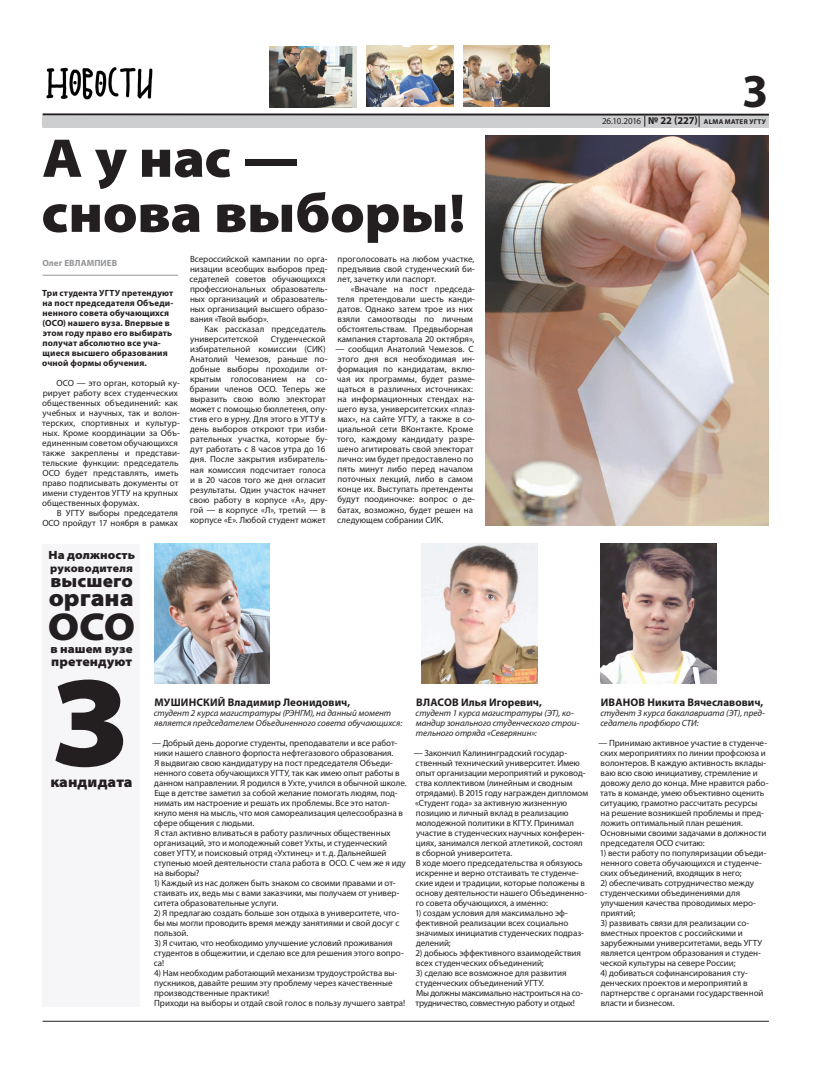
<style>
.page{position:relative;width:820px;height:1078px;background:#fff}
.page>*{position:absolute;margin:0;border:0;box-sizing:border-box;transform-origin:0 0}
.t1{font:900 semi-expanded 130px "Myriad Pro";color:#231f20}
.t2{font:900 semi-expanded 55px/55px "Myriad Pro";letter-spacing:-.005em;color:#231f20}
.t3{font:700 47.4px "Myriad Pro";color:#231f20}
.t4{font:900 semi-expanded 39px "Myriad Pro";color:#231f20}
.t5{font:900 semi-expanded 24px "Myriad Pro";color:#231f20}
.t6{font:900 semi-expanded 18px "Myriad Pro";letter-spacing:.005em;color:#231f20}
.t7{font:900 semi-expanded 15px "Myriad Pro";letter-spacing:.005em;color:#231f20}
.t8{font:900 semi-expanded 13px "Myriad Pro";letter-spacing:.005em;color:#231f20}
.t9{font:900 semi-expanded 12px "Myriad Pro";letter-spacing:.005em;color:#231f20}
.t10{font:700 11px "Myriad Pro";letter-spacing:.005em;color:#231f20}
.t11{font:900 semi-expanded 11px "Myriad Pro";letter-spacing:.02em;color:#231f20}
.t12{font:9px/10px "Myriad Pro";color:#231f20}
.t13{font:italic 9px/10px "Myriad Pro";color:#231f20}
.t14{font:700 9px/10px "Myriad Pro";letter-spacing:.01em;color:#231f20}
.t15{font:9px/10px "Myriad Pro";letter-spacing:-.02em;color:#231f20}
.t16{font:700 9px "Myriad Pro";letter-spacing:.01em;color:#939598}
.t17{font:700 7px "Myriad Pro";letter-spacing:.04em;color:#231f20}
.s1{font-weight:400;font-size:9px}
.s2{font-size:10.5px}
</style>
<div class="page">
<hr style="left:43px;top:113px;width:725px;height:3px;background:#231f20">
<div style="left:43px;top:116px;width:725px;height:11px;background:#cdced0"></div>
<svg style="left:644px;top:115px;width:1px;height:12px"></svg>
<hr style="left:43px;top:1020px;width:725px;height:1px;background:#231f20">
<img style="left:46px;top:67px;width:107px;height:33px">
<img style="left:463px;top:45px;width:86px;height:61px">
<img style="left:366px;top:45px;width:87px;height:61px">
<img style="left:269px;top:47px;width:87px;height:60px">
<div style="left:43px;top:543px;width:97px;height:462px;background:#f6f5f8"></div>
<img style="left:154px;top:543px;width:115px;height:140px">
<img style="left:421px;top:543px;width:116px;height:140px">
<img style="left:600px;top:543px;width:116px;height:140px">
<img style="left:485px;top:135px;width:282px;height:390px">
<hr style="left:43px;top:275px;width:135px;height:1px;background:#939598">
<h2 class="t2" style="left:41px;top:131px;width:425px">А у нас — снова выборы!</h2>
<p class="t16" style="left:42px;top:257px;width:76px">Олег ЕВЛАМПИЕВ</p>
<p class="t14" style="left:42px;top:287px;width:133px">Три студента УГТУ претендуют на пост председателя Объеди&shy;ненного совета обучающихся (ОСО) нашего вуза. Впервые в этом году право его выбирать получат абсолютно все уча&shy;щиеся высшего образования очной формы обучения.</p>
<p class="t12" style="left:42px;top:377px;width:139px;text-indent:14px">ОСО — это орган, который ку&shy;рирует работу всех студенческих общественных объединений: как учебных и научных, так и волон&shy;терских, спортивных и культур&shy;ных. Кроме координации за Объ&shy;единенным советом обучающихся также закреплены и представи&shy;тельские функции: председатель<br>ОСО будет представлять, иметь право подписывать документы от имени студентов УГТУ на крупных общественных форумах.</p>
<p class="t12" style="left:42px;top:507px;width:137px;text-align:right">В УГТУ выборы председателя<br>ОСО пройдут 17 ноября в рамках</p>
<p class="t12" style="left:189px;top:254px;width:139px">Всероссийской кампании по орга&shy;низации всеобщих выборов пред&shy;седателей советов обучающихся профессиональных образователь&shy;ных организаций и образователь&shy;ных организаций высшего образо&shy;вания «Твой выбор».</p>
<p class="t12" style="left:190px;top:324px;width:137px;text-indent:14px">Как рассказал председатель университетской</p>
<p class="t12" style="left:189px;top:334px;width:139px;text-indent:81px">Студенческой избирательной комиссии (СИК)<br>Анатолий Чемезов, раньше по&shy;добные выборы проходили от&shy;крытым голосованием на со&shy;брании членов ОСО. Теперь же выразить свою волю электорат может с помощью бюллетеня, опу&shy;стив его в урну. Для этого в УГТУ в день выборов откроют три изби&shy;рательных участка, которые бу&shy;дут работать с 8 часов утра до 16 дня. После закрытия избиратель&shy;ная комиссия подсчитает голоса и в 20 часов того же дня огласит результаты. Один участок начнет свою работу в корпусе «А», дру&shy;гой — в корпусе «Л», третий — в корпусе «Е». Любой студент может</p>
<p class="t12" style="left:337px;top:254px;width:139px;text-align:justify">проголосовать на любом участке, предъявив свой студенческий би&shy;лет, зачетку или паспорт.</p>
<p class="t12" style="left:337px;top:284px;width:139px;text-indent:14px">«Вначале на пост председа&shy;теля претендовали шесть канди&shy;датов. Однако затем трое из них взяли самоотводы по личным обстоятельствам. Предвыборная кампания стартовала 20 октября»,</p>
<p class="t12" style="left:335px;top:344px;width:141px">— сообщил Анатолий Чемезов. С этого дня вся необходимая ин&shy;формация по кандидатам, вклю&shy;чая их программы, будет разме&shy;щаться в различных источниках: на информационных стендах на&shy;шего вуза, университетских «плаз&shy;мах», на сайте УГТУ, а также в со&shy;циальной сети ВКонтакте. Кроме того, каждому кандидату разре&shy;шено агитировать свой электорат лично: им будет предоставлено по пять минут либо перед началом поточных лекций, либо в самом конце их. Выступать претенденты будут поодиночке: вопрос о де&shy;батах, возможно, будет решен на следующем собрании СИК.</p>
<h3 class="t9" style="left:49px;top:547px;width:88px">На должность</h3>
<p class="t11" style="left:50px;top:561px;width:84px">руководителя</p>
<h3 class="t6" style="left:51px;top:570px;width:84px">высшего</h3>
<h3 class="t5" style="left:49px;top:583px;width:87px">органа</h3>
<h3 class="t4" style="left:48px;top:604px;width:89px">ОСО</h3>
<h3 class="t9" style="left:50px;top:641px;width:84px">в нашем вузе</h3>
<h3 class="t8" style="left:51px;top:653px;width:82px">претендуют</h3>
<h1 class="t1" style="left:50px;top:647px;width:82px">3</h1>
<h3 class="t7" style="left:50px;top:772px;width:84px">кандидата</h3>
<p class="t10" style="left:154px;top:695px;width:197px">МУШИНСКИЙ Владимир Леонидович,</p>
<p class="t13" style="left:154px;top:707px;width:250px">студент 2 курса магистратуры (РЭНГМ), на данный момент является председателем Объединенного совета обучающихся:</p>
<p class="t12" style="left:152px;top:737px;width:256px">— Добрый день дорогие студенты, преподаватели и все работ&shy;ники нашего славного форпоста нефтегазового образования.<br>Я выдвигаю свою кандидатуру на пост председателя Объеди&shy;ненного совета обучающихся УГТУ, так как имею опыт работы в данном направлении. Я родился в Ухте, учился в обычной школе.<br>Еще в детстве заметил за собой желание помогать людям, под&shy;нимать им настроение и решать их проблемы. Все это натол&shy;кнуло меня на мысль, что моя самореализация целесообразна в сфере общения с людьми.<br>Я стал активно вливаться в работу различных общественных организаций, это и молодежный совет Ухты, и студенческий совет УГТУ, и поисковый отряд «Ухтинец» и т. д. Дальнейшей ступенью моей деятельности стала работа в ОСО. С чем же я иду на выборы?</p>
<p class="t12" style="left:153px;top:877px;width:248px">1) Каждый из нас должен быть знаком со своими правами и от&shy;стаивать их, ведь мы с вами заказчики, мы получаем от универ&shy;ситета образовательные услуги.</p>
<p class="t12" style="left:154px;top:907px;width:247px;text-align:justify">2) Я предлагаю создать больше зон отдыха в университете, что&shy;бы мы могли проводить время между занятиями и свой досуг с пользой.</p>
<p class="t12" style="left:154px;top:937px;width:251px">3) Я считаю, что необходимо улучшение условий проживания студентов в общежитии, и сделаю все для решения этого вопро&shy;са!</p>
<p class="t12" style="left:154px;top:967px;width:253px">4) Нам необходим работающий механизм трудоустройства вы&shy;пускников, давайте решим эту проблему через качественные производственные практики!<br>Приходи на выборы и отдай свой голос в пользу лучшего завтра!</p>
<p class="t10" style="left:416px;top:695px;width:127px">ВЛАСОВ Илья Игоревич,</p>
<p class="t13" style="left:415px;top:707px;width:165px">студент 1 курса магистратуры (ЭТ), ко&shy;мандир зонального студенческого строи&shy;тельного отряда «Северянин»:</p>
<p class="t12" style="left:413px;top:747px;width:176px">— Закончил Калининградский государ&shy;ственный технический университет. Имею опыт организации мероприятий и руковод&shy;ства коллективом (линейным и сводным отрядами). В 2015 году награжден дипломом «Студент года» за активную жизненную позицию и личный вклад в реализацию молодежной политики в КГТУ. Принимал участие в студенческих научных конферен&shy;циях, занимался легкой атлетикой, состоял<br>в сборной университета.<br>В ходе моего председательства я обязуюсь искренне и верно отстаивать те студенче&shy;ские идеи и традиции, которые положены в основу деятельности нашего Объединенно&shy;го совета обучающихся, а именно:</p>
<p class="t12" style="left:415px;top:907px;width:170px">1) создам условия для максимально эф&shy;фективной реализации всех социально значимых инициатив студенческих подраз&shy;делений;</p>
<p class="t12" style="left:415px;top:947px;width:167px">2) добьюсь эффективного взаимодействия всех студенческих объединений;</p>
<p class="t15" style="left:415px;top:967px;width:169px">3) сделаю все возможное для развития студенческих объединений УГТУ.<br>Мы должны максимально настроиться на со&shy;трудничество, совместную работу и отдых!</p>
<h3 class="t3" style="left:741px;top:60px;width:28px">3</h3>
<p class="t17" style="left:601px;top:117px;width:165px"><span class="s1">26.10.2016</span> <span class="s2">№ 22 (227)</span> ALMA MATER УГТУ</p>
<p class="t10" style="left:600px;top:695px;width:164px">ИВАНОВ Никита Вячеславович,</p>
<p class="t13" style="left:600px;top:707px;width:166px">студент 3 курса бакалавриата (ЭТ), пред&shy;седатель профбюро СТИ:</p>
<p class="t12" style="left:598px;top:737px;width:171px">— Принимаю активное участие в студенче&shy;ских мероприятиях по линии профсоюза и волонтеров. В каждую активность вклады&shy;ваю всю свою инициативу, стремление и довожу дело до конца. Мне нравится рабо&shy;тать в команде, умею объективно оценить ситуацию, грамотно рассчитать ресурсы<br>на решение возникшей проблемы и пред&shy;ложить оптимальный план решения.<br>Основными своими задачами в должности председателя ОСО считаю:</p>
<p class="t12" style="left:599px;top:847px;width:168px">1) вести работу по популяризации объеди&shy;ненного совета обучающихся и студенче&shy;ских объединений, входящих в него;</p>
<p class="t12" style="left:600px;top:877px;width:157px">2) обеспечивать сотрудничество между студенческими объединениями для улучшения качества проводимых меро&shy;приятий;</p>
<p class="t12" style="left:599px;top:917px;width:164px">3) развивать связи для реализации со&shy;вместных проектов с российскими и зарубежными университетами, ведь УГТУ является центром образования и студен&shy;ческой культуры на севере России;</p>
<p class="t12" style="left:600px;top:967px;width:164px">4) добиваться софинансирования сту&shy;денческих проектов и мероприятий в партнерстве с органами государственной власти и бизнесом.</p>
</div>
